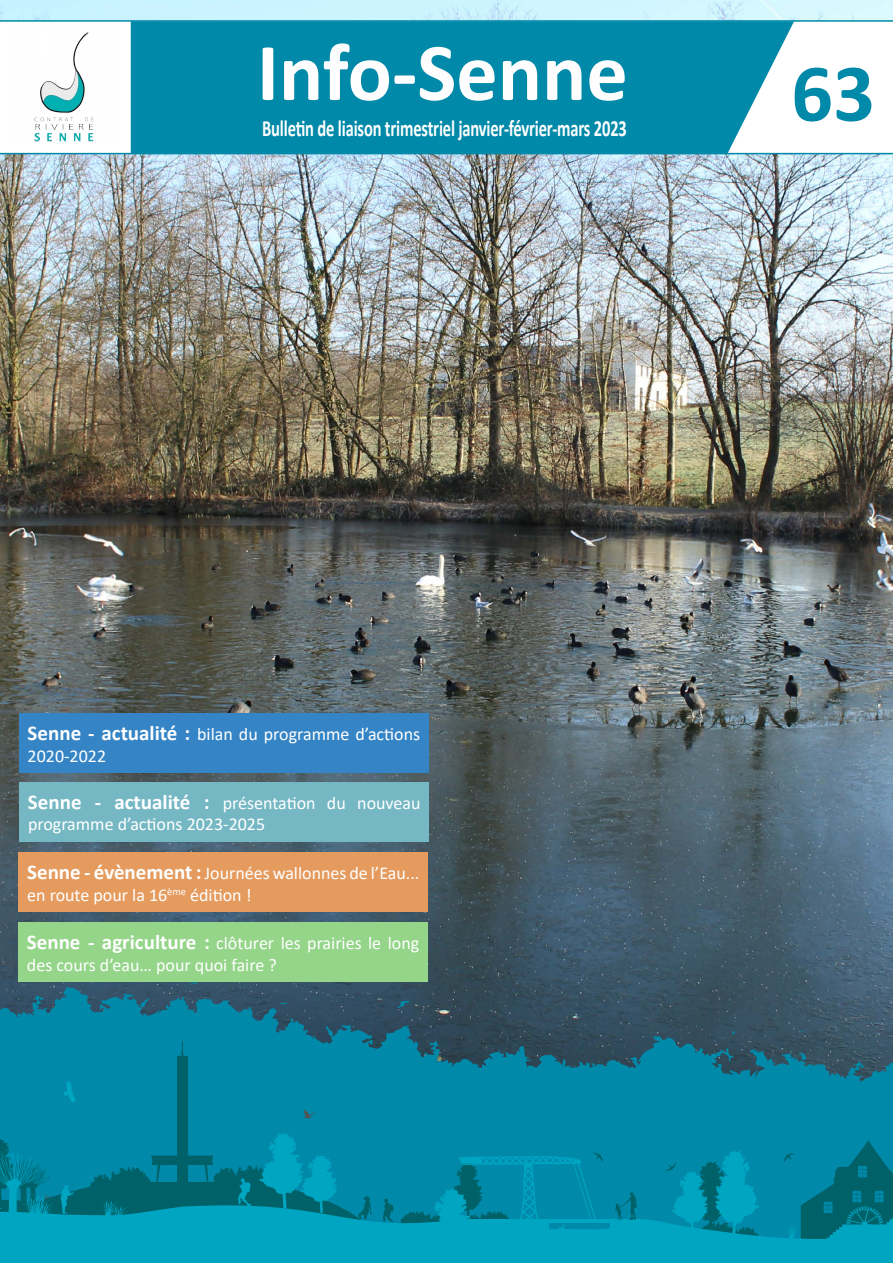
<style>
.page{position:relative;width:893px;height:1263px;background:#fff}
.page>*{position:absolute;margin:0;border:0;box-sizing:border-box;transform-origin:0 0}
.t1{font:700 82.5px "Calibri";color:#fefefe}
.t2{font:700 82.5px "Calibri";color:#0089a8}
.t3{font:700 23.25px "Calibri";letter-spacing:-.01em;color:#fefefe;scale:.71 1}
.t4{font:18px/21.6px "Calibri";color:#fff}
.s1{font-weight:700;font-size:21px}
</style>
<div class="page">
<img style="left:0;top:0;width:893px;height:987px">
<svg style="left:0;top:20px;width:893px;height:134px"></svg>
<svg style="left:189px;top:982px;width:9px;height:3px"></svg>
<svg style="left:0;top:987px;width:893px;height:146px;fill:#0089a8"></svg>
<div style="left:131px;top:21px;width:663px;height:133px;background:#0089a8"></div>
<img style="left:14px;top:26px;width:100px;height:119px">
<div style="left:177px;top:1057px;width:10px;height:125px;background:#006268"></div>
<svg style="left:178px;top:1041px;width:8px;height:16px"></svg>
<svg style="left:304px;top:1110px;width:11px;height:8px"></svg>
<svg style="left:64px;top:1081px;width:11px;height:21px"></svg>
<svg style="left:0;top:1133px;width:893px;height:130px"></svg>
<div style="left:19px;top:713px;width:410px;height:60px;background:#3585c6"></div>
<div style="left:19px;top:852px;width:409px;height:60px;background:#e59b5e"></div>
<div style="left:18px;top:922px;width:410px;height:60px;background:#94d589"></div>
<div style="left:19px;top:782px;width:410px;height:59px;background:#75b8c4"></div>
<h1 class="t1" style="left:257px;top:14px;width:372px">Info-Senne</h1>
<p class="t3" style="left:262px;top:112px;width:515px">Bulletin de liaison trimestriel janvier-février-mars 2023</p>
<h1 class="t2" style="left:791px;top:35px;width:85px">63</h1>
<p class="t4" style="left:28px;top:723px;width:394px"><span class="s1">Senne - actualité :</span> bilan du programme d’actions<br>2020-2022</p>
<p class="t4" style="left:28px;top:791px;width:394px"><span class="s1">Senne - actualité :</span> présentation du nouveau programme d’actions 2023-2025</p>
<p class="t4" style="left:27px;top:862px;width:394px"><span class="s1">Senne - évènement :</span> Journées wallonnes de l’Eau... en route pour la 16<sup>ème</sup> édition !</p>
<p class="t4" style="left:27px;top:932px;width:394px"><span class="s1">Senne - agriculture :</span> clôturer les prairies le long des cours d’eau… pour quoi faire ?</p>
</div>
